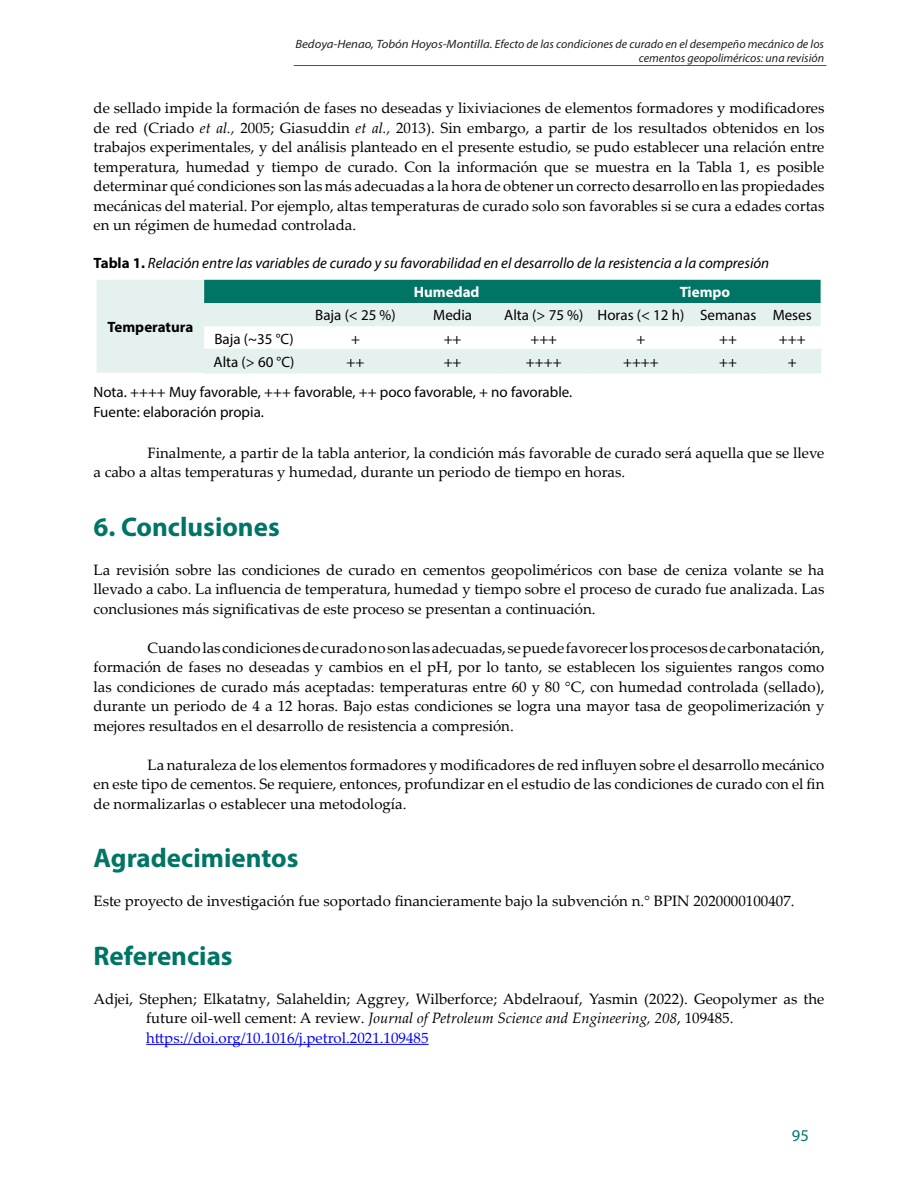
<style>
.page{position:relative;width:918px;height:1188px;background:#fff}
.page>*{position:absolute;margin:0;border:0;box-sizing:border-box;transform-origin:0 0}
.textoBLANCO{font:700 27px "Myriad Pro";color:#007566}
.t1{font:16.5px "Myriad Pro";color:#007566}
.textoBLANCO-2{font:15px/19.5px "Palatino Linotype";color:#000;text-align:justify}
.textoBLANCO-3{font:15px "Myriad Pro";color:#000}
.textoBLANCO-4{font:italic 15px "Myriad Pro";color:#000}
.textoBLANCO-5{font:15px "Palatino Linotype";color:#00f}
.textoBLANCO-6{font:700 15px "Myriad Pro";color:#fff}
.textoBLANCO-7{font:700 15px "Myriad Pro";color:#000}
.t2{font:italic 12px/13.5px "Myriad Pro";color:#231f20;text-align:right;scale:1.07 1}
.s1{font-style:italic}
.s2{font-weight:700;font-style:normal}
</style>
<div class="page">
<hr style="left:294px;top:65px;width:532px;height:1px;background:#007566">
<svg style="left:97px;top:280px;width:724px;height:93px;fill:#e5f1ef"></svg>
<div style="left:204px;top:280px;width:617px;height:23px;background:#007566"></div>
<hr style="left:203px;top:349px;width:101px;height:1px;background:#e5f1ef">
<hr style="left:203px;top:350px;width:2px;height:22px;background:#e5f1ef">
<hr style="left:304px;top:349px;width:103px;height:1px;background:#e5f1ef">
<hr style="left:303px;top:350px;width:2px;height:22px;background:#e5f1ef">
<hr style="left:407px;top:349px;width:91px;height:1px;background:#e5f1ef">
<hr style="left:406px;top:350px;width:2px;height:22px;background:#e5f1ef">
<hr style="left:498px;top:349px;width:91px;height:1px;background:#e5f1ef">
<hr style="left:497px;top:350px;width:2px;height:22px;background:#e5f1ef">
<hr style="left:589px;top:349px;width:104px;height:1px;background:#e5f1ef">
<svg style="left:589px;top:350px;width:1px;height:22px"></svg>
<hr style="left:693px;top:349px;width:71px;height:1px;background:#e5f1ef">
<svg style="left:692px;top:350px;width:1px;height:22px"></svg>
<hr style="left:764px;top:349px;width:57px;height:1px;background:#e5f1ef">
<hr style="left:763px;top:350px;width:2px;height:22px;background:#e5f1ef">
<svg style="left:820px;top:350px;width:1px;height:22px"></svg>
<hr style="left:203px;top:372px;width:101px;height:2px;background:#e5f1ef">
<hr style="left:304px;top:372px;width:103px;height:2px;background:#e5f1ef">
<hr style="left:407px;top:372px;width:91px;height:2px;background:#e5f1ef">
<hr style="left:498px;top:372px;width:91px;height:2px;background:#e5f1ef">
<hr style="left:589px;top:372px;width:104px;height:2px;background:#e5f1ef">
<hr style="left:693px;top:372px;width:71px;height:2px;background:#e5f1ef">
<hr style="left:764px;top:372px;width:57px;height:2px;background:#e5f1ef">
<hr style="left:146px;top:1044px;width:283px;height:1px;background:#00f">
<p class="t2" style="left:295px;top:37px;width:496px">Bedoya-Henao, Tobón Hoyos-Montilla. Efecto de las condiciones de curado en el desempeño mecánico de los cementos geopoliméricos: una revisión</p>
<p class="textoBLANCO-2" style="left:94px;top:98px;width:732px">de sellado impide la formación de fases no deseadas y lixiviaciones de elementos formadores y modificadores de red (Criado <span class="s1">et al.,</span> 2005; Giasuddin <span class="s1">et al.,</span> 2013). Sin embargo, a partir de los resultados obtenidos en los trabajos experimentales, y del análisis planteado en el presente estudio, se pudo establecer una relación entre temperatura, humedad y tiempo de curado. Con la información que se muestra en la Tabla 1, es posible determinar qué condiciones son las más adecuadas a la hora de obtener un correcto desarrollo en las propiedades mecánicas del material. Por ejemplo, altas temperaturas de curado solo son favorables si se cura a edades cortas en un régimen de humedad controlada.</p>
<p class="textoBLANCO-4" style="left:94px;top:254px;width:677px"><span class="s2">Tabla 1.</span> Relación entre las variables de curado y su favorabilidad en el desarrollo de la resistencia a la compresión</p>
<p class="textoBLANCO-7" style="left:107px;top:317px;width:87px">Temperatura</p>
<p class="textoBLANCO-6" style="left:414px;top:282px;width:67px">Humedad</p>
<p class="textoBLANCO-6" style="left:680px;top:282px;width:52px">Tiempo</p>
<p class="textoBLANCO-3" style="left:315px;top:306px;width:82px">Baja (&lt; 25 %)</p>
<p class="textoBLANCO-3" style="left:433px;top:306px;width:40px">Media</p>
<p class="textoBLANCO-3" style="left:504px;top:306px;width:81px">Alta (&gt; 75 %)</p>
<p class="textoBLANCO-3" style="left:598px;top:306px;width:88px">Horas (&lt; 12 h)</p>
<p class="textoBLANCO-3" style="left:700px;top:306px;width:58px">Semanas</p>
<p class="textoBLANCO-3" style="left:773px;top:306px;width:41px">Meses</p>
<p class="textoBLANCO-3" style="left:215px;top:329px;width:81px">Baja (~35 °C)</p>
<p class="textoBLANCO-3" style="left:351px;top:329px;width:10px">+</p>
<p class="textoBLANCO-3" style="left:444px;top:329px;width:19px">++</p>
<p class="textoBLANCO-3" style="left:530px;top:329px;width:28px">+++</p>
<p class="textoBLANCO-3" style="left:637px;top:329px;width:10px">+</p>
<p class="textoBLANCO-3" style="left:719px;top:329px;width:19px">++</p>
<p class="textoBLANCO-3" style="left:779px;top:329px;width:28px">+++</p>
<p class="textoBLANCO-3" style="left:214px;top:352px;width:82px">Alta (&gt; 60 °C)</p>
<p class="textoBLANCO-3" style="left:347px;top:352px;width:19px">++</p>
<p class="textoBLANCO-3" style="left:444px;top:352px;width:19px">++</p>
<p class="textoBLANCO-3" style="left:526px;top:352px;width:37px">++++</p>
<p class="textoBLANCO-3" style="left:623px;top:352px;width:37px">++++</p>
<p class="textoBLANCO-3" style="left:719px;top:352px;width:19px">++</p>
<p class="textoBLANCO-3" style="left:788px;top:352px;width:10px">+</p>
<p class="textoBLANCO-3" style="left:94px;top:383px;width:480px">Nota. ++++ Muy favorable, +++ favorable, ++ poco favorable, + no favorable.</p>
<p class="textoBLANCO-3" style="left:94px;top:403px;width:172px">Fuente: elaboración propia.</p>
<p class="textoBLANCO-2" style="left:94px;top:442px;width:732px;text-indent:54px">Finalmente, a partir de la tabla anterior, la condición más favorable de curado será aquella que se lleve a cabo a altas temperaturas y humedad, durante un periodo de tiempo en horas.</p>
<p class="textoBLANCO" style="left:94px;top:509px;width:188px">6. Conclusiones</p>
<p class="textoBLANCO-2" style="left:94px;top:559px;width:732px">La revisión sobre las condiciones de curado en cementos geopoliméricos con base de ceniza volante se ha llevado a cabo. La influencia de temperatura, humedad y tiempo sobre el proceso de curado fue analizada. Las conclusiones más significativas de este proceso se presentan a continuación.</p>
<p class="textoBLANCO-2" style="left:94px;top:637px;width:732px;text-indent:54px">Cuando las condiciones de curado no son las adecuadas, se puede favorecer los procesos de carbonatación, formación de fases no deseadas y cambios en el pH, por lo tanto, se establecen los siguientes rangos como las condiciones de curado más aceptadas: temperaturas entre 60 y 80 °C, con humedad controlada (sellado), durante un periodo de 4 a 12 horas. Bajo estas condiciones se logra una mayor tasa de geopolimerización y mejores resultados en el desarrollo de resistencia a compresión.</p>
<p class="textoBLANCO-2" style="left:94px;top:754px;width:732px;text-indent:54px">La naturaleza de los elementos formadores y modificadores de red influyen sobre el desarrollo mecánico en este tipo de cementos. Se requiere, entonces, profundizar en el estudio de las condiciones de curado con el fin de normalizarlas o establecer una metodología.</p>
<p class="textoBLANCO" style="left:94px;top:841px;width:206px">Agradecimientos</p>
<p class="textoBLANCO-2" style="left:94px;top:891px;width:703px">Este proyecto de investigación fue soportado financieramente bajo la subvención n.° BPIN 2020000100407.</p>
<p class="textoBLANCO" style="left:94px;top:938px;width:141px">Referencias</p>
<p class="textoBLANCO-2" style="left:146px;top:988px;width:680px;text-indent:-53px">Adjei, Stephen; Elkatatny, Salaheldin; Aggrey, Wilberforce; Abdelraouf, Yasmin (2022). Geopolymer as the future oil-well cement: A review. <span class="s1">Journal of Petroleum Science and Engineering, 208</span>, 109485.</p>
<p class="textoBLANCO-5" style="left:146px;top:1027px;width:284px">https://doi.org/10.1016/j.petrol.2021.109485</p>
<p class="t1" style="left:792px;top:1125px;width:18px">95</p>
</div>
